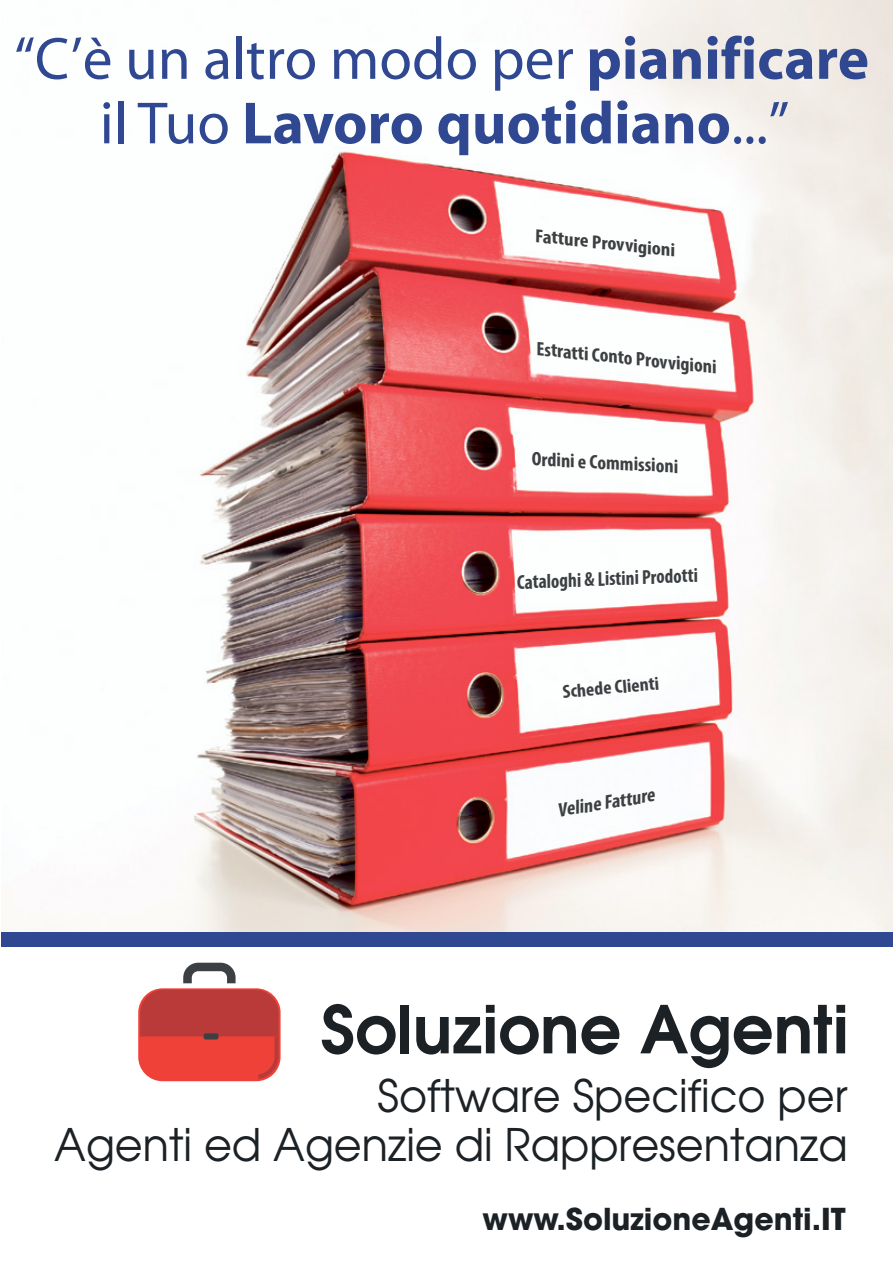
<style>
.page{position:relative;width:893px;height:1263px;background:#fff}
.page>*{position:absolute;margin:0;border:0;box-sizing:border-box;transform-origin:0 0}
.t1{font:60px/64.5px "Myriad";color:#304891;text-align:center}
.t2{font:44.7px/48.8px "Avant Garde";color:#1b2125;text-align:right;scale:.96 1}
.t3{font:700 30px "Avant Garde";color:#1b2125}
.t4{font:700 condensed 20.25px "Myriad Pro";color:#3d4042;scale:.96 1}
.t5{font:italic 700 condensed 19.8px "Myriad Pro";color:#3d4042}
.t6{font:700 condensed 19.65px "Myriad Pro";color:#3d4042}
.t7{font:700 condensed 19.5px "Myriad Pro";color:#3d4042;scale:1.04 1}
.t8{font:700 condensed 18.9px "Myriad Pro";color:#3d4042;scale:1.11 1}
.t9{font:700 condensed 18.75px "Myriad Pro";color:#3d4042;scale:1.05 1}
.s1{font-weight:700}
</style>
<div class="page">
<img style="left:1px;top:0;width:891px;height:932px">
<div style="left:1px;top:932px;width:891px;height:15px;background:#304891"></div>
<svg style="left:138px;top:988px;width:143px;height:93px"></svg>
<svg style="left:183px;top:963px;width:53px;height:20px"></svg>
<svg style="left:140px;top:990px;width:139px;height:89px;background:#d2413c"></svg>
<svg style="left:322px;top:1004px;width:74px;height:50px"></svg>
<div style="left:401px;top:1005px;width:8px;height:48px;background:#1b2125"></div>
<svg style="left:416px;top:1005px;width:203px;height:49px"></svg>
<svg style="left:640px;top:1005px;width:205px;height:63px"></svg>
<p class="t1" style="left:14px;top:29px;width:856px">“C’è un altro modo per <span class="s1">pianificare </span>il Tuo <span class="s1">Lavoro quotidiano</span>...”</p>
<p class="t8" style="left:537px;top:224px;width:128px;rotate:6deg">Fatture Provvigioni</p>
<p class="t7" style="left:538px;top:336px;width:176px;rotate:6deg">Estratti Conto Provvigioni</p>
<p class="t6" style="left:533px;top:446px;width:148px;rotate:3deg">Ordini e Commissioni</p>
<p class="t4" style="left:516px;top:569px;width:190px;rotate:-2deg">Cataloghi &amp; Listini Prodotti</p>
<p class="t9" style="left:562px;top:680px;width:94px;rotate:-5deg">Schede Clienti</p>
<p class="t5" style="left:556px;top:798px;width:100px;rotate:-9deg">Veline Fatture</p>
<p class="t2" style="left:54px;top:1071px;width:828px">Software Specifico per<br>Agenti ed Agenzie di Rappresentanza</p>
<p class="t3" style="left:483px;top:1199px;width:365px">www.SoluzioneAgenti.IT</p>
</div>
